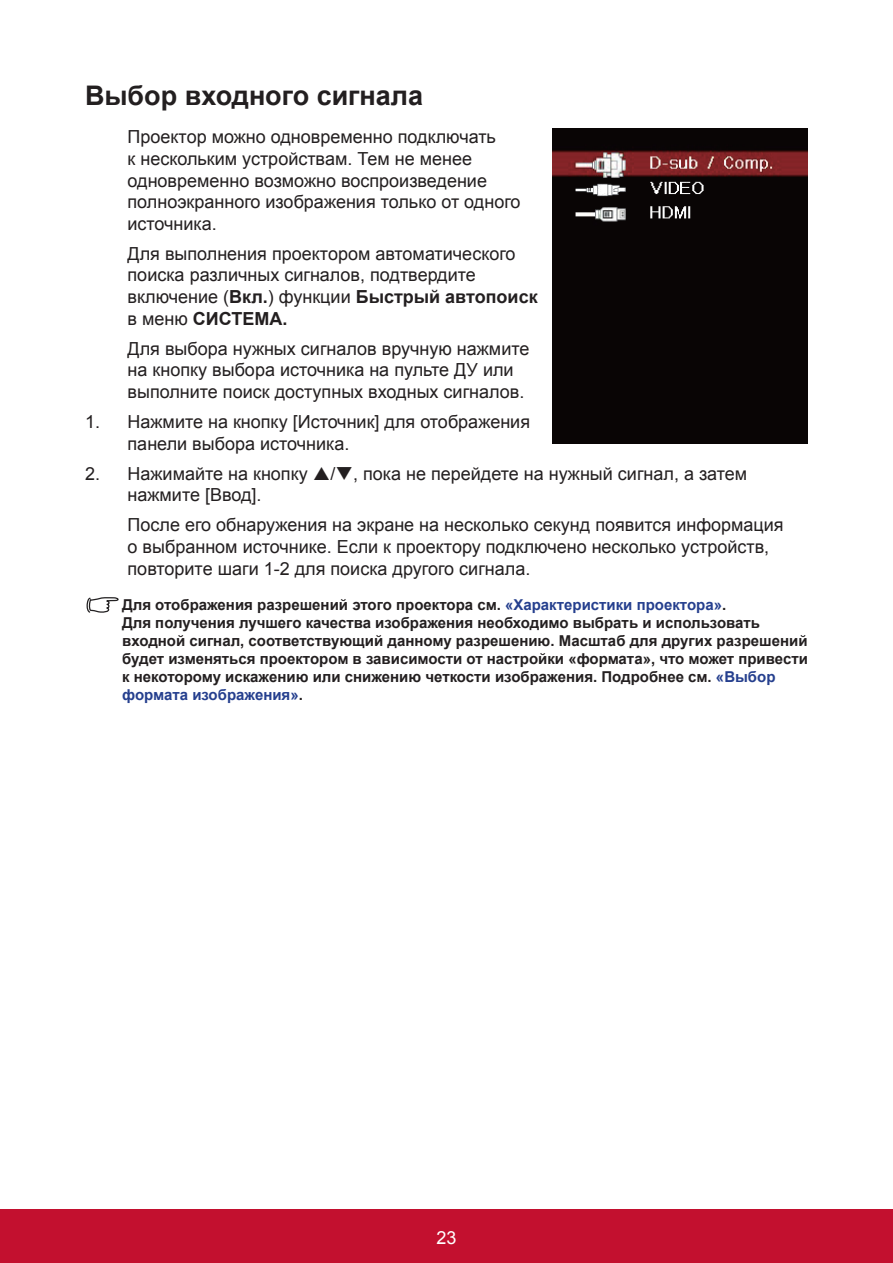
<style>
.page{position:relative;width:893px;height:1263px;background:#fff}
.page>*{position:absolute;margin:0;border:0;box-sizing:border-box;transform-origin:0 0}
.Section_Title{font:700 27px "Arial";color:#231f20}
.Body{font:18px/21.6px "Arial";color:#231f20}
.t1{font:18px "Arial";color:#fff}
.NOTE_in_Body{font:700 15px/18px "Arial";color:#231f20}
.s1{font-weight:700}
.s2{color:#253f8e}
</style>
<div class="page">
<div style="left:0;top:1210px;width:893px;height:53px;background:#c3102f"></div>
<svg style="left:86px;top:597px;width:33px;height:16px"></svg>
<img style="left:553px;top:128px;width:255px;height:315px">
<p class="Section_Title" style="left:85px;top:77px;width:339px">Выбор входного сигнала</p>
<p class="Body" style="left:128px;top:126px;width:394px">Проектор можно одновременно подключать<br>к нескольким устройствам. Тем не менее одновременно возможно воспроизведение полноэкранного изображения только от одного источника.</p>
<p class="Body" style="left:128px;top:243px;width:412px">Для выполнения проектором автоматического поиска различных сигналов, подтвердите включение (<span class="s1">Вкл.</span>) функции <span class="s1">Быстрый автопоиск </span>в меню <span class="s1">СИСТЕМА.</span></p>
<p class="Body" style="left:128px;top:338px;width:403px">Для выбора нужных сигналов вручную нажмите на кнопку выбора источника на пульте ДУ или выполните поиск доступных входных сигналов.</p>
<p class="Body" style="left:128px;top:411px;width:404px;text-indent:-43px">1. Нажмите на кнопку [Источник] для отображения панели выбора источника.</p>
<p class="Body" style="left:85px;top:463px;width:224px">2. Нажимайте на кнопку</p>
<p class="Body" style="left:330px;top:463px;width:418px">/❑, пока не перейдете на нужный сигнал, а затем</p>
<p class="Body" style="left:128px;top:484px;width:135px">нажмите [Ввод].</p>
<p class="Body" style="left:128px;top:514px;width:658px">После его обнаружения на экране на несколько секунд появится информация о выбранном источнике. Если к проектору подключено несколько устройств, повторите шаги 1-2 для поиска другого сигнала.</p>
<p class="NOTE_in_Body" style="left:122px;top:596px;width:606px">Для отображения разрешений этого проектора см. <span class="s2">«Характеристики проектора»</span>.</p>
<p class="NOTE_in_Body" style="left:122px;top:614px;width:687px">Для получения лучшего качества изображения необходимо выбрать и использовать входной сигнал, соответствующий данному разрешению. Масштаб для других разрешений будет изменяться проектором в зависимости от настройки «формата», что может привести к некоторому искажению или снижению четкости изображения. Подробнее см. <span class="s2">«Выбор формата изображения»</span>.</p>
<p class="t1" style="left:436px;top:1226px;width:22px">23</p>
</div>
